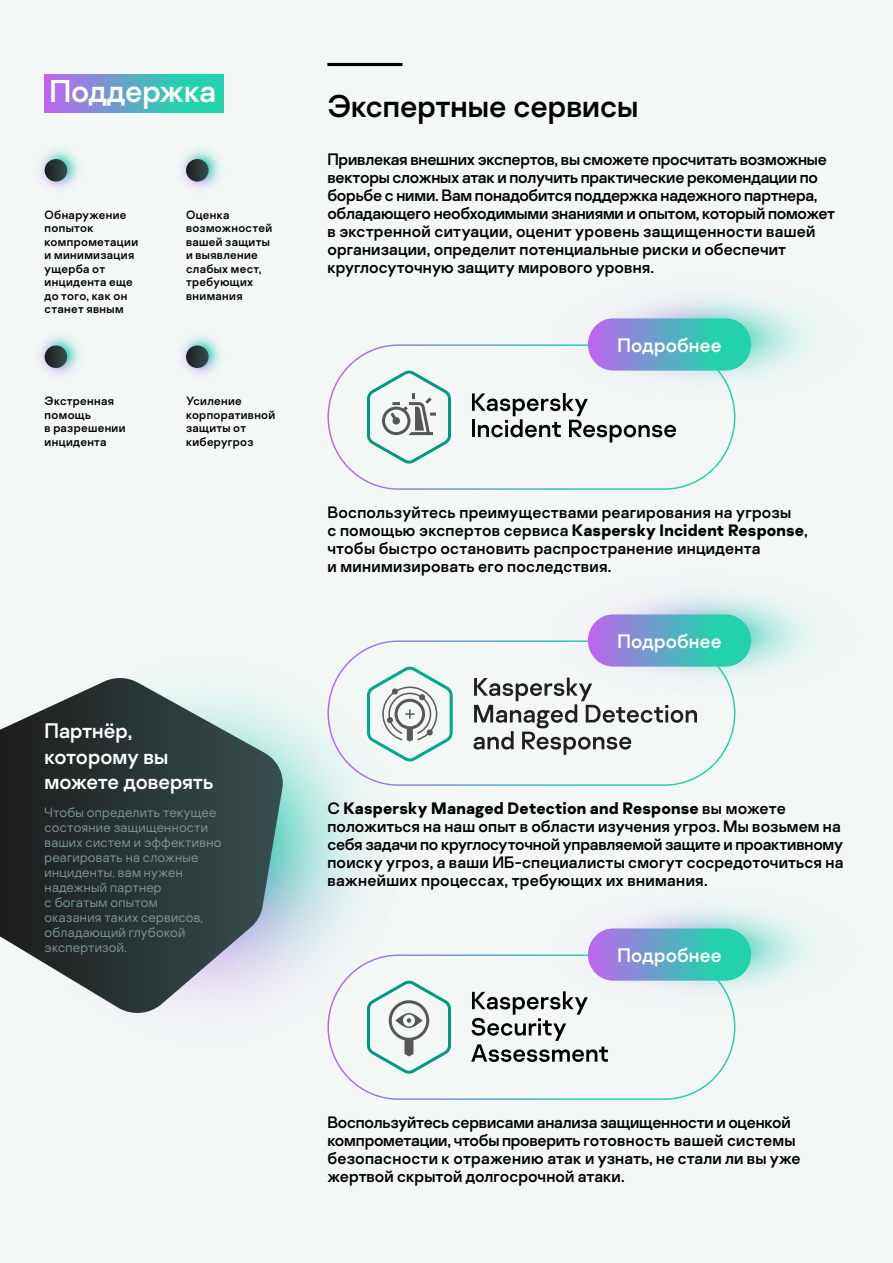
<style>
.page{position:relative;width:893px;height:1263px;background:#f3f7f6}
.page>*{position:absolute;margin:0;border:0;box-sizing:border-box;transform-origin:0 0}
.t1{font:31.5px "Kaspersky Sans";color:#000}
.t2{font:31.5px "Kaspersky Sans";color:#fff}
.t3{font:21px/25.5px "Kaspersky Sans";color:#fff}
.t4{font:19.5px "Kaspersky Sans";letter-spacing:.01em;color:#fff}
.t5{font:16.5px/18px "Kaspersky Sans";letter-spacing:.005em;color:#000}
.t6{font:300 13.5px/15px "Kaspersky Sans";letter-spacing:.02em;color:#7d9696}
.t7{font:12px/13.5px "Kaspersky Sans";letter-spacing:.03em;color:#000}
.s1{font-weight:700}
</style>
<div class="page">
<div style="left:327px;top:344px;width:408px;height:146px;border:2px solid #fff;border-radius:71px"></div>
<img style="left:285px;top:643px;width:207px;height:457px">
<svg style="left:0;top:678px;width:285px;height:335px;background:#566162"></svg>
<hr style="left:327px;top:63px;width:75px;height:3px;background:#000">
<svg style="left:367px;top:371px;width:84px;height:93px"></svg>
<svg style="left:472px;top:393px;width:204px;height:49px"></svg>
<img style="left:552px;top:296px;width:264px;height:104px">
<svg style="left:588px;top:318px;width:163px;height:53px;background:#5fa9c6"></svg>
<div style="left:327px;top:640px;width:408px;height:146px;border:2px solid #fff;border-radius:71px"></div>
<svg style="left:367px;top:667px;width:86px;height:94px"></svg>
<svg style="left:473px;top:677px;width:224px;height:78px"></svg>
<img style="left:552px;top:592px;width:264px;height:104px">
<svg style="left:588px;top:614px;width:163px;height:53px;background:#5fa9c6"></svg>
<svg style="left:471px;top:991px;width:137px;height:71px"></svg>
<svg style="left:367px;top:981px;width:84px;height:93px"></svg>
<img style="left:552px;top:906px;width:264px;height:104px">
<svg style="left:588px;top:928px;width:163px;height:53px;background:#5fa9c6"></svg>
<svg style="left:45px;top:75px;width:178px;height:37px;background:#5ea7c6"></svg>
<img style="left:181px;top:149px;width:40px;height:40px">
<img style="left:181px;top:335px;width:40px;height:40px">
<img style="left:40px;top:149px;width:40px;height:40px">
<img style="left:40px;top:335px;width:40px;height:40px">
<svg style="left:186px;top:159px;width:23px;height:23px"></svg>
<svg style="left:186px;top:345px;width:23px;height:23px"></svg>
<svg style="left:45px;top:159px;width:22px;height:23px"></svg>
<svg style="left:45px;top:345px;width:22px;height:23px"></svg>
<h1 class="t2" style="left:49px;top:72px;width:168px">Поддержка</h1>
<p class="t7" style="left:45px;top:208px;width:95px">Обнаружение попыток компрометации и минимизация ущерба от инцидента еще до того, как он станет явным</p>
<p class="t7" style="left:45px;top:394px;width:82px">Экстренная помощь<br>в разрешении инцидента</p>
<p class="t7" style="left:186px;top:208px;width:88px">Оценка возможностей вашей защиты и выявление слабых мест, требующих внимания</p>
<p class="t7" style="left:186px;top:394px;width:91px">Усиление корпоративной защиты от киберугроз</p>
<p class="t3" style="left:45px;top:718px;width:170px">Партнёр, которому вы можете доверять</p>
<p class="t6" style="left:45px;top:805px;width:178px">Чтобы определить текущее состояние защищенности ваших систем и эффективно реагировать на сложные инциденты, вам нужен надежный партнер<br>с богатым опытом<br>оказания таких сервисов, обладающий глубокой экспертизой.</p>
<h1 class="t1" style="left:327px;top:87px;width:312px">Экспертные сервисы</h1>
<p class="t5" style="left:327px;top:150px;width:509px">Привлекая внешних экспертов, вы сможете просчитать возможные векторы сложных атак и получить практические рекомендации по борьбе с ними. Вам понадобится поддержка надежного партнера, обладающего необходимыми знаниями и опытом, который поможет в экстренной ситуации, оценит уровень защищенности вашей организации, определит потенциальные риски и обеспечит круглосуточную защиту мирового уровня.</p>
<p class="t4" style="left:618px;top:333px;width:105px">Подробнее</p>
<p class="t5" style="left:327px;top:503px;width:482px">Воспользуйтесь преимуществами реагирования на угрозы<br>с помощью экспертов сервиса <span class="s1">Kaspersky Incident Response</span>, чтобы быстро остановить распространение инцидента<br>и минимизировать его последствия.</p>
<p class="t4" style="left:618px;top:629px;width:105px">Подробнее</p>
<p class="t5" style="left:327px;top:799px;width:517px">C <span class="s1">Kaspersky Managed Detection and Response</span> вы можете положиться на наш опыт в области изучения угроз. Мы возьмем на себя задачи по круглосуточной управляемой защите и проактивному поиску угроз, а ваши ИБ-специалисты смогут сосредоточиться на важнейших процессах, требующих их внимания.</p>
<p class="t4" style="left:618px;top:943px;width:105px">Подробнее</p>
<p class="t5" style="left:327px;top:1113px;width:475px">Воспользуйтесь сервисами анализа защищенности и оценкой компрометации, чтобы проверить готовность вашей системы безопасности к отражению атак и узнать, не стали ли вы уже жертвой скрытой долгосрочной атаки.</p>
</div>
